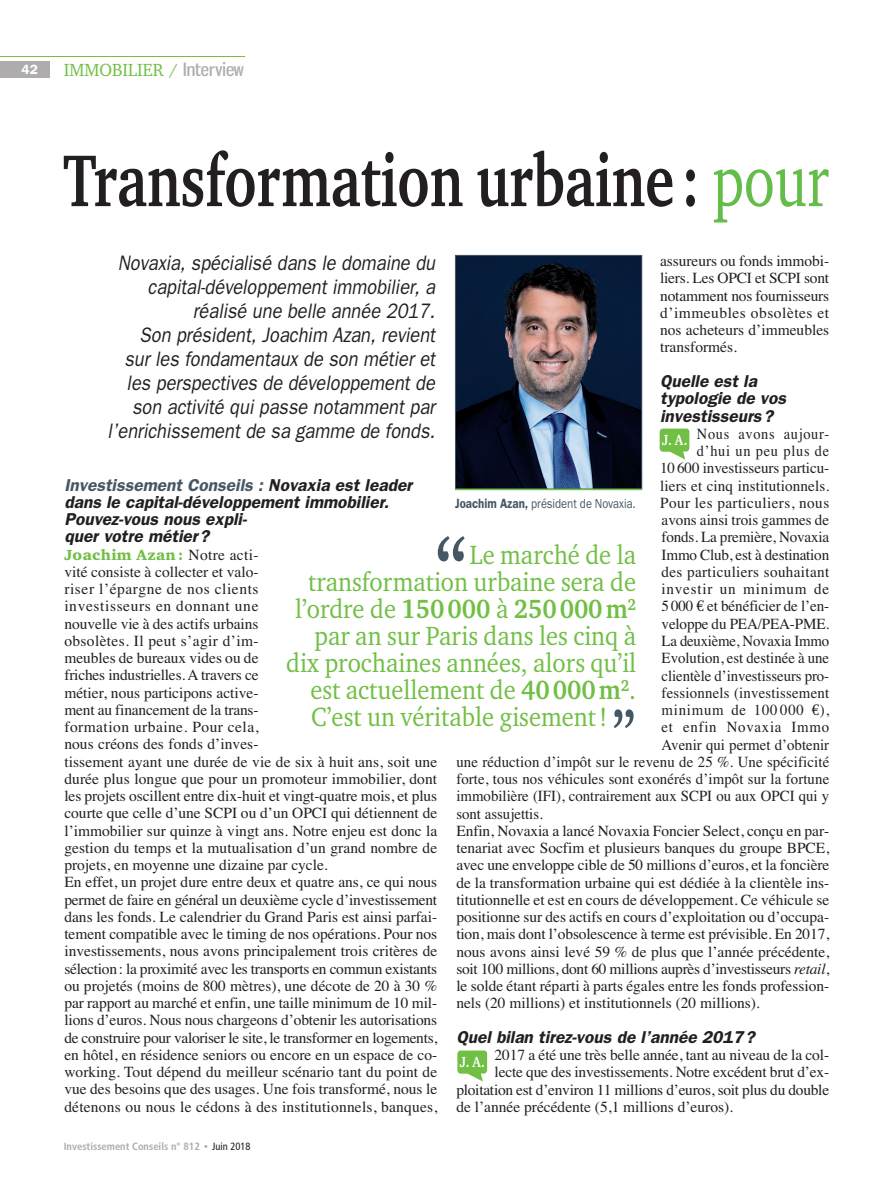
<style>
.page{position:relative;width:893px;height:1191px;background:#fff}
.page>*{position:absolute;margin:0;border:0;box-sizing:border-box;transform-origin:0 0}
.t1{font:700 83.85px "ITC Charter Com";color:#465764;scale:.82 1}
.t2{font:700 75px "ITC Charter Com";color:#231f20;scale:.74 1}
.t3{font:700 61.95px "ITC Charter Com";color:#465764;scale:.82 1}
.t4{font:27px "ITC Charter Com";color:#71bf44;scale:.91 1}
.t5{font:700 27px "ITC Charter Com";color:#71bf44;scale:.91 1}
.t6{font:italic 21px/24px "Franklin Gothic";color:#231f20;text-align:right;scale:.87 1}
.t7{font:18px "ITC Charter Com";color:#71bf44;scale:.96 1}
.t8{font:italic 600 17.25px/17.2px "Franklin Gothic";color:#231f20}
.t9{font:15.45px/17.2px "Times";color:#231f20}
.t10{font:15.45px "Times";color:#231f20;scale:.96 1}
.t11{font:15.45px "Times";letter-spacing:-.02em;color:#231f20}
.t12{font:15.45px "Times";letter-spacing:.05em;color:#231f20;scale:.96 1}
.t13{font:15.45px "Times";letter-spacing:.05em;color:#231f20;scale:.93 1}
.t14{font:15.45px "Times";letter-spacing:.025em;color:#231f20}
.t15{font:15.45px "Times";letter-spacing:.03em;color:#231f20}
.t16{font:15.45px "Times";letter-spacing:.05em;color:#231f20}
.t17{font:900 15px "ITC Charter Com";letter-spacing:.02em;color:#71bf44}
.t18{font:700 15px "ITC Charter Com";color:#fff;scale:.86 1}
.t19{font:13.5px "Franklin Gothic";color:#465764;scale:.85 1}
.t20{font:600 13.5px "Franklin Gothic";color:#fff}
.t21{font:700 condensed 10.5px "Frutiger";color:#aeacad}
.s1{font-family:"Gnuolane Free";color:#aeacad}
.s2{font-weight:400;color:#64bc49}
.s3{font-family:"Euro Serif"}
.s4{font-style:italic}
.s5{color:#465764}
.s6{font-family:"Times";font-weight:400;font-size:15.45px;color:#231f20}
.s7{font-weight:600}
.s8{font-weight:400}
.s9{font-weight:700}
.s10{font-family:"Franklin Gothic";font-weight:400;font-stretch:normal}
.s11{font-weight:400;color:#231f20}
</style>
<div class="page">
<div style="left:0;top:61px;width:50px;height:16px;background:#aeacad"></div>
<hr style="left:0;top:56px;width:245px;height:1px;background:#71bf44">
<svg style="left:660px;top:428px;width:30px;height:31px"></svg>
<img style="left:457px;top:257px;width:183px;height:230px">
<div style="left:455px;top:255px;width:187px;height:234px;border:1px solid #465764"></div>
<hr style="left:455px;top:489px;width:187px;height:1px;background:#71bf44">
<svg style="left:457px;top:1050px;width:30px;height:31px"></svg>
<p class="t20" style="left:22px;top:64px;width:18px">42</p>
<p class="t7" style="left:64px;top:62px;width:189px">IMMOBILIER / <span class="s1">Interview</span></p>
<h2 class="t2" style="left:63px;top:151px;width:1037px">Transformation urbaine : <span class="s2">pour</span></h2>
<p class="t6" style="left:108px;top:252px;width:381px">Novaxia, spécialisé dans le domaine du capital-développement immobilier, a réalisé une belle année 2017.<br>Son président, Joachim Azan, revient sur les fondamentaux de son métier et les perspectives de développement de son activité qui passe notamment par l’enrichissement de sa gamme de fonds.</p>
<p class="t9" style="left:660px;top:254px;width:171px;text-align:justify">assureurs ou fonds immobi&shy;liers. Les OPCI et SCPI sont notamment nos fournisseurs d’immeubles obsolètes et nos acheteurs d’immeubles transformés.</p>
<p class="t8" style="left:660px;top:374px;width:130px">Quelle est la typologie de vos investisseurs?</p>
<p class="t13" style="left:697px;top:428px;width:144px">Nous avons aujour-</p>
<p class="t13" style="left:697px;top:445px;width:144px">d’hui un peu plus de</p>
<p class="t9" style="left:660px;top:461px;width:171px">10600 investisseurs particu-</p>
<p class="t9" style="left:660px;top:478px;width:171px">liers et cinq institutionnels.</p>
<p class="t15" style="left:660px;top:497px;width:171px">Pour les particuliers, nous</p>
<p class="t9" style="left:662px;top:513px;width:169px">avons ainsi trois gammes de</p>
<p class="t9" style="left:662px;top:530px;width:169px">fonds. La première, Novaxia</p>
<p class="t9" style="left:662px;top:547px;width:169px">Immo Club, est à destination</p>
<p class="t14" style="left:662px;top:566px;width:169px">des particuliers souhaitant</p>
<p class="t16" style="left:662px;top:583px;width:169px">investir un minimum de</p>
<p class="t9" style="left:662px;top:599px;width:169px">5000 <span class="s3">€</span> et bénéficier de l’en-</p>
<p class="t9" style="left:662px;top:616px;width:169px">veloppe du PEA/PEA-PME.</p>
<p class="t10" style="left:662px;top:635px;width:176px">La deuxième, Novaxia Immo</p>
<p class="t10" style="left:662px;top:652px;width:176px">Evolution, est destinée à une</p>
<p class="t10" style="left:662px;top:670px;width:176px">clientèle d’investisseurs pro-</p>
<p class="t10" style="left:662px;top:687px;width:176px">fessionnels (investissement</p>
<p class="t12" style="left:662px;top:704px;width:176px">minimum de 100 000 <span class="s3">€</span>),</p>
<p class="t12" style="left:662px;top:721px;width:176px">et enfin Novaxia Immo</p>
<p class="t10" style="left:662px;top:739px;width:176px">Avenir qui permet d’obtenir</p>
<p class="t10" style="left:456px;top:756px;width:390px">une réduction d’impôt sur le revenu de 25 %. Une spécificité</p>
<p class="t10" style="left:456px;top:773px;width:390px">forte, tous nos véhicules sont exonérés d’impôt sur la fortune</p>
<p class="t10" style="left:456px;top:790px;width:390px">immobilière (IFI), contrairement aux SCPI ou aux OPCI qui y</p>
<p class="t10" style="left:456px;top:808px;width:92px">sont assujettis.</p>
<p class="t9" style="left:456px;top:823px;width:374px">Enfin, Novaxia a lancé Novaxia Foncier Select, conçu en par-</p>
<p class="t9" style="left:456px;top:841px;width:374px">tenariat avec Socfim et plusieurs banques du groupe BPCE,</p>
<p class="t9" style="left:456px;top:858px;width:374px">avec une enveloppe cible de 50 millions d’euros, et la foncière</p>
<p class="t9" style="left:456px;top:875px;width:374px">de la transformation urbaine qui est dédiée à la clientèle ins-</p>
<p class="t9" style="left:456px;top:892px;width:374px">titutionnelle et est en cours de développement. Ce véhicule se</p>
<p class="t9" style="left:456px;top:910px;width:374px">positionne sur des actifs en cours d’exploitation ou d’occupa-</p>
<p class="t9" style="left:456px;top:927px;width:374px">tion, mais dont l’obsolescence à terme est prévisible. En 2017,</p>
<p class="t9" style="left:456px;top:944px;width:374px">nous avons ainsi levé 59 % de plus que l’année précédente,</p>
<p class="t11" style="left:456px;top:963px;width:374px">soit 100 millions, dont 60 millions auprès d’investisseurs <span class="s4">retail</span>,</p>
<p class="t9" style="left:456px;top:978px;width:374px">le solde étant réparti à parts égales entre les fonds profession-</p>
<p class="t9" style="left:456px;top:996px;width:305px">nels (20 millions) et institutionnels (20 millions).</p>
<p class="t8" style="left:456px;top:1030px;width:303px">Quel bilan tirez-vous de l’année 2017?</p>
<p class="t9" style="left:495px;top:1048px;width:336px">2017 a été une très belle année, tant au niveau de la col-</p>
<p class="t9" style="left:495px;top:1065px;width:336px">lecte que des investissements. Notre excédent brut d’ex-</p>
<p class="t9" style="left:456px;top:1082px;width:374px">ploitation est d’environ 11 millions d’euros, soit plus du double</p>
<p class="t9" style="left:456px;top:1099px;width:278px">de l’année précédente (5,1 millions d’euros).</p>
<p class="t18" style="left:662px;top:434px;width:31px">J. A.</p>
<p class="t8" style="left:64px;top:478px;width:352px"><span class="s5">Investissement Conseils :</span> Novaxia est leader dans le capital-développement immobilier.<br>Pouvez-vous nous expli-<br>quer votre métier?</p>
<p class="t17" style="left:64px;top:546px;width:196px">Joachim Azan: <span class="s6">Notre acti-</span></p>
<p class="t9" style="left:64px;top:565px;width:374px">vité consiste à collecter et valo-<br>riser l’épargne de nos clients<br>investisseurs en donnant une<br>nouvelle vie à des actifs urbains<br>obsolètes. Il peut s’agir d’im-<br>meubles de bureaux vides ou de<br>friches industrielles. A travers ce<br>métier, nous participons active-<br>ment au financement de la trans-<br>formation urbaine. Pour cela,<br>nous créons des fonds d’inves-<br>tissement ayant une durée de vie de six à huit ans, soit une durée plus longue que pour un promoteur immobilier, dont les projets oscillent entre dix-huit et vingt-quatre mois, et plus courte que celle d’une SCPI ou d’un OPCI qui détiennent de l’immobilier sur quinze à vingt ans. Notre enjeu est donc la gestion du temps et la mutualisation d’un grand nombre de projets, en moyenne une dizaine par cycle.<br>En effet, un projet dure entre deux et quatre ans, ce qui nous permet de faire en général un deuxième cycle d’investissement dans les fonds. Le calendrier du Grand Paris est ainsi parfai&shy;tement compatible avec le timing de nos opérations. Pour nos investissements, nous avons principalement trois critères de sélection: la proximité avec les transports en commun existants ou projetés (moins de 800 mètres), une décote de 20 à 30 % par rapport au marché et enfin, une taille minimum de 10 mil&shy;lions d’euros. Nous nous chargeons d’obtenir les autorisations de construire pour valoriser le site, le transformer en logements, en hôtel, en résidence seniors ou encore en un espace de co&shy;working. Tout dépend du meilleur scénario tant du point de vue des besoins que des usages. Une fois transformé, nous le détenons ou nous le cédons à des institutionnels, banques,</p>
<p class="t19" style="left:455px;top:499px;width:214px"><span class="s7">Joachim Azan,</span> président de Novaxia.</p>
<h1 class="t1" style="left:434px;top:532px;width:41px">“</h1>
<h3 class="t4" style="left:470px;top:544px;width:184px">Le marché de la</h3>
<h3 class="t4" style="left:308px;top:571px;width:362px">transformation urbaine sera de</h3>
<h3 class="t5" style="left:295px;top:598px;width:376px"><span class="s8">l’ordre de</span> 150 000 <span class="s8">à</span> 250 000 m<sup>2</sup></h3>
<h3 class="t4" style="left:315px;top:625px;width:355px">par an sur Paris dans les cinq à</h3>
<h3 class="t4" style="left:286px;top:652px;width:386px">dix prochaines années, alors qu’il</h3>
<h3 class="t4" style="left:310px;top:679px;width:360px">est actuellement de <span class="s9">40 000 m</span><sup>2</sup>.</h3>
<h3 class="t4" style="left:311px;top:706px;width:327px">C’est un véritable gisement !</h3>
<h3 class="t3" style="left:612px;top:707px;width:31px">”</h3>
<p class="t18" style="left:460px;top:1055px;width:31px">J. A.</p>
<p class="t21" style="left:64px;top:1141px;width:188px">Investissement Conseils n° 812 <span class="s10">•</span> <span class="s11">Juin 2018</span></p>
</div>
